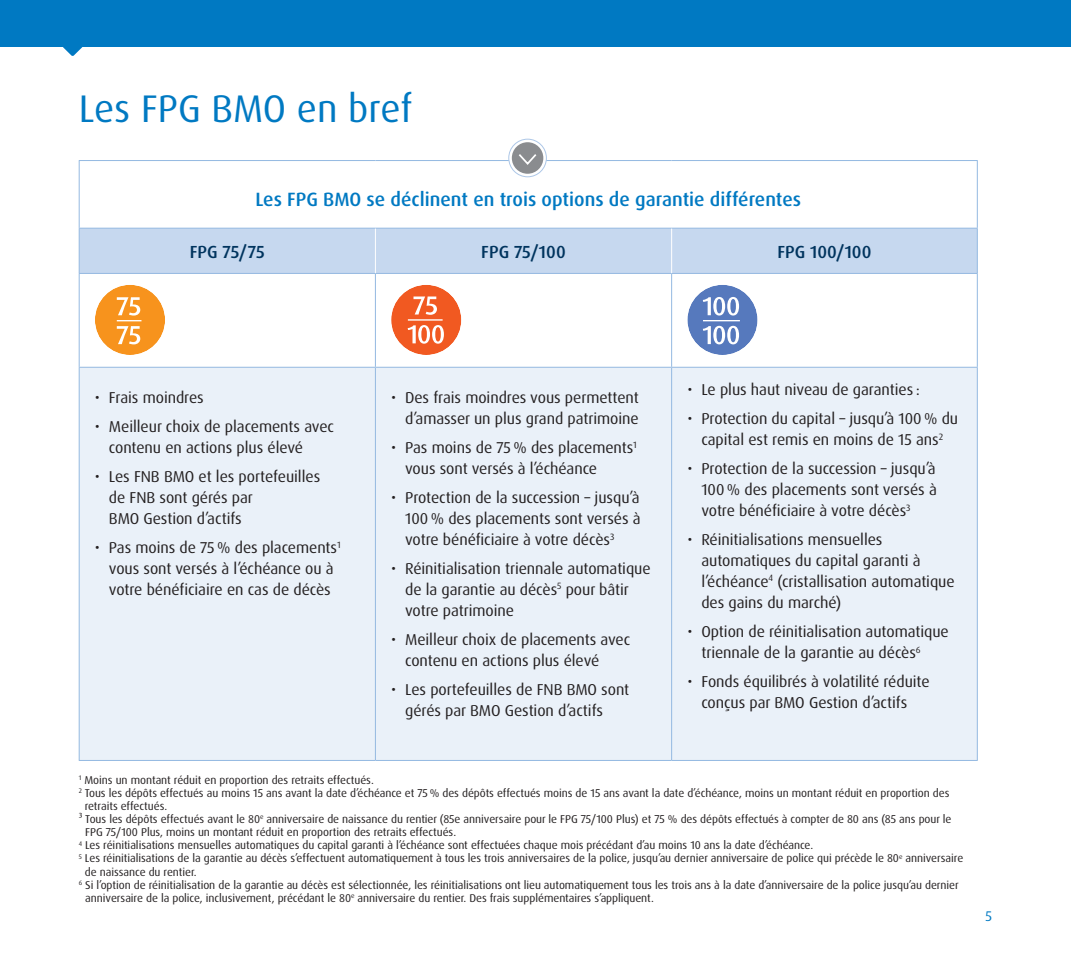
<style>
.page{position:relative;width:1071px;height:977px;background:#fff}
.page>*{position:absolute;margin:0;border:0;box-sizing:border-box;transform-origin:0 0}
.t1{font:38.5px "Dax Pro";color:#0079c2}
.t2{font:500 19.25px "Dax Pro";color:#0079c2}
.t3{font:500 17.5px "Dax Pro";color:#00345e}
.t4{font:15.75px/21px "Dax Pro";letter-spacing:-.005em;color:#231f20}
.t5{font:14px "Dax Pro";color:#0079c2}
.t6{font:11.38px "Dax Pro";letter-spacing:-.005em;color:#231f20}
</style>
<div class="page">
<div style="left:0;top:0;width:1071px;height:47px;background:#0079c2"></div>
<svg style="left:63px;top:47px;width:19px;height:9px"></svg>
<div style="left:80px;top:229px;width:897px;height:44px;background:#c6d8ef"></div>
<svg style="left:80px;top:274px;width:897px;height:93px"></svg>
<div style="left:80px;top:368px;width:897px;height:392px;background:#eaf1f9"></div>
<hr style="left:79px;top:160px;width:296px;height:1px;background:#94b9e1">
<hr style="left:375px;top:160px;width:297px;height:1px;background:#94b9e1">
<hr style="left:672px;top:160px;width:306px;height:1px;background:#94b9e1">
<hr style="left:79px;top:161px;width:1px;height:67px;background:#94b9e1">
<hr style="left:977px;top:161px;width:1px;height:67px;background:#94b9e1">
<hr style="left:79px;top:228px;width:296px;height:1px;background:#94b9e1">
<hr style="left:375px;top:228px;width:297px;height:1px;background:#94b9e1">
<hr style="left:672px;top:228px;width:306px;height:1px;background:#94b9e1">
<hr style="left:79px;top:273px;width:296px;height:1px;background:#94b9e1">
<hr style="left:375px;top:273px;width:297px;height:1px;background:#94b9e1">
<hr style="left:672px;top:273px;width:306px;height:1px;background:#94b9e1">
<hr style="left:79px;top:367px;width:296px;height:1px;background:#94b9e1">
<hr style="left:375px;top:367px;width:297px;height:1px;background:#94b9e1">
<hr style="left:672px;top:367px;width:306px;height:1px;background:#94b9e1">
<hr style="left:977px;top:228px;width:1px;height:45px;background:#94b9e1">
<hr style="left:375px;top:274px;width:1px;height:93px;background:#94b9e1">
<hr style="left:671px;top:274px;width:1px;height:93px;background:#94b9e1">
<hr style="left:977px;top:274px;width:1px;height:93px;background:#94b9e1">
<hr style="left:375px;top:368px;width:1px;height:392px;background:#94b9e1">
<hr style="left:671px;top:368px;width:1px;height:392px;background:#94b9e1">
<hr style="left:977px;top:368px;width:1px;height:392px;background:#94b9e1">
<hr style="left:79px;top:760px;width:296px;height:1px;background:#94b9e1">
<hr style="left:375px;top:760px;width:297px;height:1px;background:#94b9e1">
<hr style="left:672px;top:760px;width:306px;height:1px;background:#94b9e1">
<hr style="left:79px;top:228px;width:1px;height:45px;background:#94b9e1">
<hr style="left:79px;top:274px;width:1px;height:93px;background:#94b9e1">
<hr style="left:79px;top:368px;width:1px;height:392px;background:#94b9e1">
<hr style="left:375px;top:228px;width:1px;height:45px;background:#fff">
<hr style="left:671px;top:228px;width:1px;height:45px;background:#fff">
<div style="left:95px;top:285px;width:70px;height:70px;background:#f7931d;border-radius:50%"></div>
<svg style="left:117px;top:297px;width:24px;height:47px"></svg>
<div style="left:391px;top:285px;width:70px;height:70px;background:#f15921;border-radius:50%"></div>
<svg style="left:413px;top:296px;width:24px;height:19px"></svg>
<svg style="left:408px;top:325px;width:36px;height:18px"></svg>
<hr style="left:408px;top:319px;width:35px;height:1px;background:#fff">
<div style="left:687px;top:285px;width:71px;height:70px;background:#5679bd;border-radius:50%"></div>
<svg style="left:703px;top:297px;width:36px;height:18px"></svg>
<svg style="left:703px;top:326px;width:36px;height:18px"></svg>
<hr style="left:703px;top:320px;width:37px;height:1px;background:#fff">
<svg style="left:509px;top:139px;width:37px;height:38px"></svg>
<div style="left:508px;top:139px;width:39px;height:38px;border:1px solid #adc7e7;border-radius:50%"></div>
<div style="left:512px;top:142px;width:31px;height:32px;background:#8a8c8f;border-radius:50%"></div>
<svg style="left:519px;top:154px;width:18px;height:11px"></svg>
<h1 class="t1" style="left:79px;top:83px;width:335px">Les FPG BMO en bref</h1>
<h2 class="t2" style="left:255px;top:187px;width:547px">Les FPG BMO se déclinent en trois options de garantie différentes</h2>
<h3 class="t3" style="left:190px;top:240px;width:77px">FPG 75/75</h3>
<h3 class="t3" style="left:481px;top:240px;width:86px">FPG 75/100</h3>
<h3 class="t3" style="left:777px;top:240px;width:96px">FPG 100/100</h3>
<h3 class="t4" style="left:95px;top:387px;width:110px">• Frais moindres</h3>
<h3 class="t4" style="left:109px;top:416px;width:227px;text-indent:-14px">• Meilleur choix de placements avec contenu en actions plus élevé</h3>
<h3 class="t4" style="left:109px;top:466px;width:213px;text-indent:-14px">• Les FNB BMO et les portefeuilles de FNB sont gérés par<br>BMO Gestion d’actifs</h3>
<h3 class="t4" style="left:95px;top:537px;width:247px;text-align:center">• Pas moins de 75 % des placements<sup>1 </sup>vous sont versés à l’échéance ou à votre bénéficiaire en cas de décès</h3>
<h3 class="t4" style="left:391px;top:387px;width:249px;text-align:right">• Des frais moindres vous permettent d’amasser un plus grand patrimoine</h3>
<h3 class="t4" style="left:405px;top:437px;width:233px;text-indent:-14px">• Pas moins de 75 % des placements<sup>1 </sup>vous sont versés à l’échéance</h3>
<h3 class="t4" style="left:405px;top:487px;width:237px;text-align:justify;text-indent:-14px">• Protection de la succession – jusqu’à 100 % des placements sont versés à votre bénéficiaire à votre décès<sup>3</sup></h3>
<h3 class="t4" style="left:405px;top:558px;width:247px;text-indent:-14px">• Réinitialisation triennale automatique de la garantie au décès<sup>5</sup> pour bâtir votre patrimoine</h3>
<h3 class="t4" style="left:405px;top:629px;width:227px;text-indent:-14px">• Meilleur choix de placements avec contenu en actions plus élevé</h3>
<h3 class="t4" style="left:405px;top:679px;width:226px;text-indent:-14px">• Les portefeuilles de FNB BMO sont gérés par BMO Gestion d’actifs</h3>
<h3 class="t4" style="left:687px;top:379px;width:234px">• Le plus haut niveau de garanties :</h3>
<h3 class="t4" style="left:687px;top:408px;width:272px;text-align:center">• Protection du capital – jusqu’à 100 % du capital est remis en moins de 15 ans<sup>2</sup></h3>
<h3 class="t4" style="left:701px;top:458px;width:237px;text-align:justify;text-indent:-14px">• Protection de la succession – jusqu’à 100 % des placements sont versés à votre bénéficiaire à votre décès<sup>3</sup></h3>
<h3 class="t4" style="left:701px;top:529px;width:255px;text-indent:-14px">• Réinitialisations mensuelles automatiques du capital garanti à l’échéance<sup>4</sup> (cristallisation automatique des gains du marché)</h3>
<h3 class="t4" style="left:701px;top:621px;width:249px;text-indent:-14px">• Option de réinitialisation automatique triennale de la garantie au décès<sup>6</sup></h3>
<h3 class="t4" style="left:687px;top:671px;width:244px;text-align:center">• Fonds équilibrés à volatilité réduite conçus par BMO Gestion d’actifs</h3>
<p class="t6" style="left:79px;top:772px;width:297px"><sup>1</sup> Moins un montant réduit en proportion des retraits effectués.</p>
<p class="t6" style="left:79px;top:785px;width:872px"><sup>2</sup> Tous les dépôts effectués au moins 15 ans avant la date d’échéance et 75 % des dépôts effectués moins de 15 ans avant la date d’échéance, moins un montant réduit en proportion des</p>
<p class="t6" style="left:85px;top:798px;width:84px">retraits effectués.</p>
<p class="t6" style="left:79px;top:811px;width:874px">³ Tous les dépôts effectués avant le 80<sup>e</sup> anniversaire de naissance du rentier (85e anniversaire pour le FPG 75/100 Plus) et 75 % des dépôts effectués à compter de 80 ans (85 ans pour le</p>
<p class="t6" style="left:85px;top:825px;width:372px">FPG 75/100 Plus, moins un montant réduit en proportion des retraits effectués.</p>
<p class="t6" style="left:79px;top:838px;width:736px"><sup>4</sup> Les réinitialisations mensuelles automatiques du capital garanti à l’échéance sont effectuées chaque mois précédant d’au moins 10 ans la date d’échéance.</p>
<p class="t6" style="left:79px;top:851px;width:886px"><sup>5</sup> Les réinitialisations de la garantie au décès s’effectuent automatiquement à tous les trois anniversaires de la police, jusqu’au dernier anniversaire de police qui précède le 80<sup>e</sup> anniversaire</p>
<p class="t6" style="left:85px;top:864px;width:113px">de naissance du rentier.</p>
<p class="t6" style="left:79px;top:877px;width:882px"><sup>6</sup> Si l’option de réinitialisation de la garantie au décès est sélectionnée, les réinitialisations ont lieu automatiquement tous les trois ans à la date d’anniversaire de la police jusqu’au dernier</p>
<p class="t6" style="left:85px;top:890px;width:570px">anniversaire de la police, inclusivement, précédant le 80<sup>e</sup> anniversaire du rentier. Des frais supplémentaires s’appliquent.</p>
<p class="t5" style="left:986px;top:906px;width:8px">5</p>
</div>
